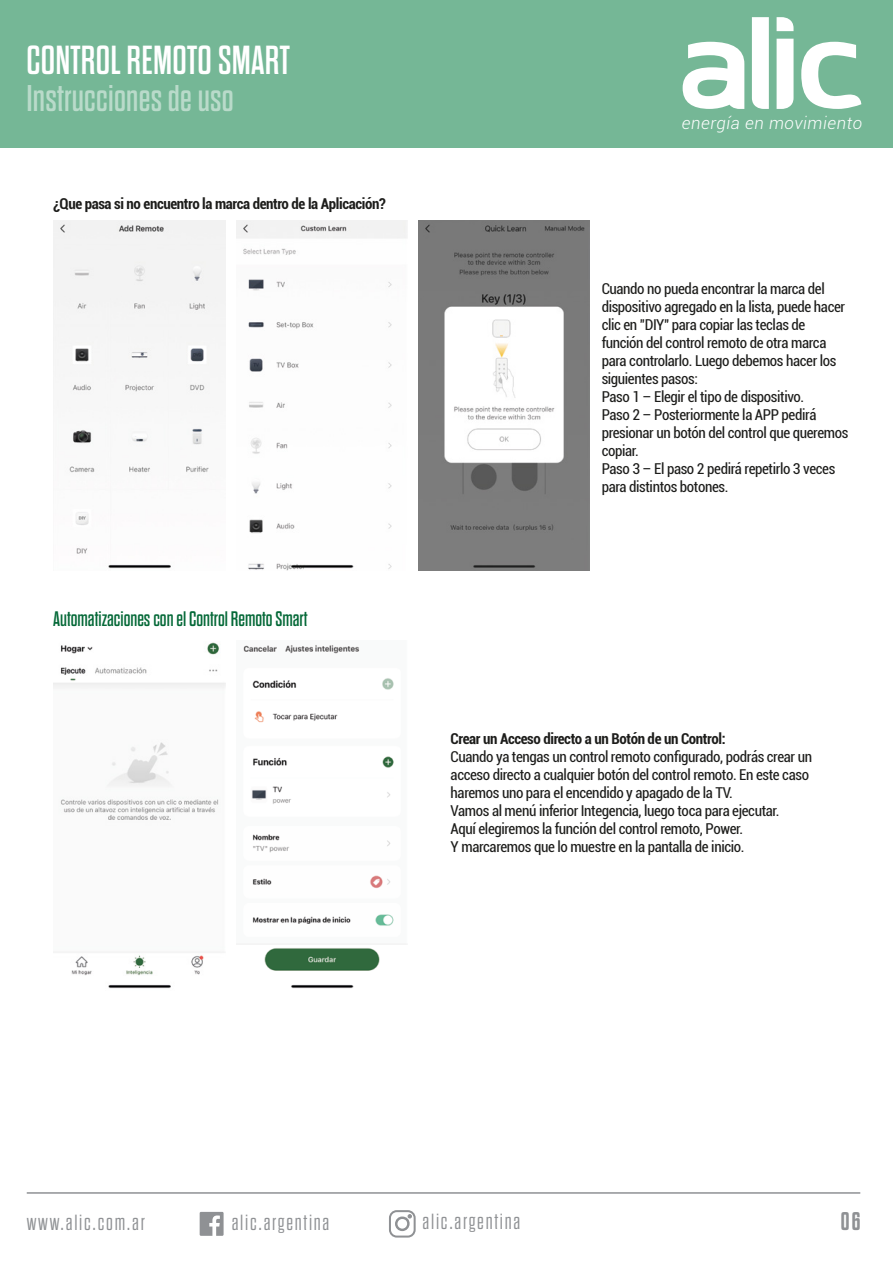
<style>
.page{position:relative;width:893px;height:1263px;background:#fff}
.page>*{position:absolute;margin:0;border:0;box-sizing:border-box;transform-origin:0 0}
.t1{font:40.5px "Dharma Gothic E";letter-spacing:.005em;color:#fff}
.t2{font:37.2px "Dharma Gothic E";letter-spacing:.01em;color:rgb(255 255 255/.5)}
.t3{font:700 25.5px "Dharma Gothic E";color:#8f9194}
.t4{font:300 21.9px "Dharma Gothic E";letter-spacing:.08em;color:#8f9194}
.t5{font:21px "Dharma Gothic E";color:#056938}
.t6{font:italic 300 16.95px "Roboto";letter-spacing:.035em;color:#fff}
.t7{font:condensed 15px/18px "Roboto";letter-spacing:-.025em;color:#1d1d1b}
.t8{font:700 condensed 15px "Roboto";letter-spacing:-.025em;color:#1d1d1b}
</style>
<div class="page">
<div style="left:0;top:0;width:893px;height:148px;background:#75b796"></div>
<svg style="left:683px;top:42px;width:61px;height:67px"></svg>
<svg style="left:777px;top:17px;width:16px;height:14px"></svg>
<svg style="left:777px;top:39px;width:16px;height:70px"></svg>
<svg style="left:752px;top:17px;width:17px;height:92px"></svg>
<svg style="left:801px;top:42px;width:60px;height:67px"></svg>
<svg style="left:200px;top:1212px;width:24px;height:24px"></svg>
<hr style="left:27px;top:1192px;width:833px;height:2px;background:#8f9194">
<div style="left:389px;top:1210px;width:27px;height:27px;border:2px solid #8f9194;border-radius:7px"></div>
<div style="left:395px;top:1216px;width:15px;height:15px;border:2px solid #8f9194;border-radius:50%"></div>
<svg style="left:408px;top:1214px;width:4px;height:4px"></svg>
<img style="left:418px;top:220px;width:172px;height:350px">
<img style="left:236px;top:220px;width:171px;height:350px">
<img style="left:54px;top:220px;width:172px;height:349px">
<img style="left:236px;top:645px;width:170px;height:344px">
<img style="left:54px;top:642px;width:172px;height:347px">
<h1 class="t1" style="left:26px;top:40px;width:265px">CONTROL REMOTO SMART</h1>
<h2 class="t2" style="left:26px;top:80px;width:209px">Instrucciones de uso</h2>
<p class="t8" style="left:53px;top:193px;width:334px">¿Que pasa si no encuentro la marca dentro de la Aplicación?</p>
<h3 class="t5" style="left:53px;top:609px;width:256px">Automatizaciones con el Control Remoto Smart</h3>
<p class="t6" style="left:682px;top:111px;width:182px">energía en movimiento</p>
<p class="t7" style="left:602px;top:279px;width:248px">Cuando no pueda encontrar la marca del dispositivo agregado en la lista, puede hacer clic en "DIY" para copiar las teclas de función del control remoto de otra marca para controlarlo. Luego debemos hacer los siguientes pasos:<br>Paso 1 – Elegir el tipo de dispositivo.<br>Paso 2 – Posteriormente la APP pedirá presionar un botón del control que queremos copiar.<br>Paso 3 – El paso 2 pedirá repetirlo 3 veces para distintos botones.</p>
<p class="t8" style="left:451px;top:728px;width:276px">Crear un Acceso directo a un Botón de un Control:</p>
<p class="t7" style="left:451px;top:747px;width:363px">Cuando ya tengas un control remoto configurado, podrás crear un acceso directo a cualquier botón del control remoto. En este caso haremos uno para el encendido y apagado de la TV.<br>Vamos al menú inferior Integencia, luego toca para ejecutar.<br>Aquí elegiremos la función del control remoto, Power.<br>Y marcaremos que lo muestre en la pantalla de inicio.</p>
<h3 class="t4" style="left:27px;top:1211px;width:120px">www.alic.com.ar</h3>
<h3 class="t4" style="left:232px;top:1211px;width:99px">alic.argentina</h3>
<h3 class="t4" style="left:423px;top:1211px;width:99px">alic.argentina</h3>
<h3 class="t3" style="left:841px;top:1208px;width:21px">06</h3>
</div>
